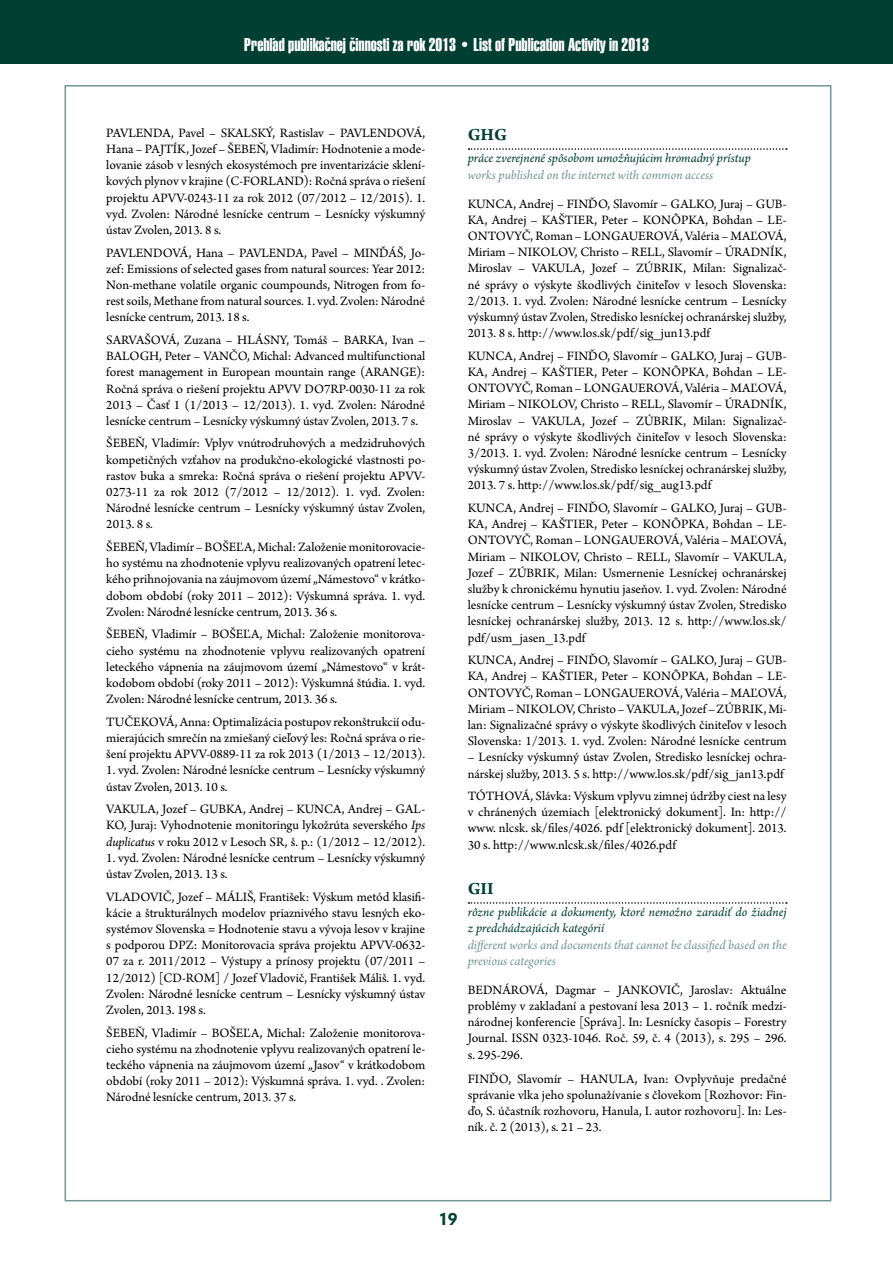
<style>
.page{position:relative;width:893px;height:1263px;background:#fff}
.page>*{position:absolute;margin:0;border:0;box-sizing:border-box;transform-origin:0 0}
.t1{font:18px "Swiss 911 AT Extra Compressed";color:#fff}
.t2{font:700 18px "Arno Pro";color:#003f31}
.t3{font:700 18px "Hypatia Sans Pro";color:#003f31}
.t4{font:13.5px/16.2px "Arno Pro";letter-spacing:-.005em;color:#000;text-align:justify}
.t5{font:italic 13.5px/16.2px "Arno Pro";letter-spacing:-.005em;color:#003f31}
.t6{font:italic 13.5px/16.2px "Arno Pro";letter-spacing:-.005em;color:#739794}
.s1{font-style:italic}
</style>
<div class="page">
<div style="left:0;top:0;width:893px;height:64px;background:#003f31"></div>
<svg style="left:468px;top:148px;width:319px;height:2px"></svg>
<svg style="left:468px;top:902px;width:319px;height:2px"></svg>
<h1 class="t1" style="left:244px;top:35px;width:406px">Prehľad publikačnej činnosti za rok 2013 • List of Publication Activity in 2013</h1>
<p class="t4" style="left:106px;top:125px;width:320px">PAVLENDA, Pavel – SKALSKÝ, Rastislav – PAVLENDOVÁ, Hana – PAJTÍK, Jozef – ŠEBEŇ, Vladimír: Hodnotenie a mode&shy;lovanie zásob v lesných ekosystémoch pre inventarizácie sklení&shy;kových plynov v krajine (C-FORLAND): Ročná správa o riešení projektu APVV-0243-11 za rok 2012 (07/2012 – 12/2015). 1. vyd. Zvolen: Národné lesnícke centrum – Lesnícky výskumný ústav Zvolen, 2013. 8 s.</p>
<p class="t4" style="left:106px;top:245px;width:320px">PAVLENDOVÁ, Hana – PAVLENDA, Pavel – MINĎÁŠ, Jo&shy;zef: Emissions of selected gases from natural sources: Year 2012:<br>Non-methane volatile organic coumpounds, Nitrogen from fo&shy;rest soils, Methane from natural sources. 1. vyd. Zvolen: Národné lesnícke centrum, 2013. 18 s.</p>
<p class="t4" style="left:106px;top:332px;width:321px">SARVAŠOVÁ, Zuzana – HLÁSNY, Tomáš – BARKA, Ivan – BALOGH, Peter – VANČO, Michal: Advanced multifunctional forest management in European mountain range (ARANGE):<br>Ročná správa o riešení projektu APVV DO7RP-0030-11 za rok 2013 – Časť 1 (1/2013 – 12/2013). 1. vyd. Zvolen: Národné lesnícke centrum – Lesnícky výskumný ústav Zvolen, 2013. 7 s.</p>
<p class="t4" style="left:106px;top:436px;width:320px">ŠEBEŇ, Vladimír: Vplyv vnútrodruhových a medzidruhových kompetičných vzťahov na produkčno-ekologické vlastnosti po&shy;rastov buka a smreka: Ročná správa o riešení projektu APVV-0273-11 za rok 2012 (7/2012 – 12/2012). 1. vyd. Zvolen:<br>Národné lesnícke centrum – Lesnícky výskumný ústav Zvolen, 2013. 8 s.</p>
<p class="t4" style="left:106px;top:540px;width:320px">ŠEBEŇ, Vladimír – BOŠEĽA, Michal: Založenie monitorovacie&shy;ho systému na zhodnotenie vplyvu realizovaných opatrení letec&shy;kého prihnojovania na záujmovom území „Námestovo“ v krátko&shy;dobom období (roky 2011 – 2012): Výskumná správa. 1. vyd.<br>Zvolen: Národné lesnícke centrum, 2013. 36 s.</p>
<p class="t4" style="left:106px;top:627px;width:320px">ŠEBEŇ, Vladimír – BOŠEĽA, Michal: Založenie monitorova&shy;cieho systému na zhodnotenie vplyvu realizovaných opatrení leteckého vápnenia na záujmovom území „Námestovo“ v krát&shy;kodobom období (roky 2011 – 2012): Výskumná štúdia. 1. vyd.<br>Zvolen: Národné lesnícke centrum, 2013. 36 s.</p>
<p class="t4" style="left:106px;top:714px;width:320px">TUČEKOVÁ, Anna: Optimalizácia postupov rekonštrukcií odu&shy;mierajúcich smrečín na zmiešaný cieľový les: Ročná správa o rie&shy;šení projektu APVV-0889-11 za rok 2013 (1/2013 – 12/2013).</p>
<p class="t4" style="left:106px;top:763px;width:320px">1. vyd. Zvolen: Národné lesnícke centrum – Lesnícky výskumný ústav Zvolen, 2013. 10 s.</p>
<p class="t4" style="left:106px;top:802px;width:320px">VAKULA, Jozef – GUBKA, Andrej – KUNCA, Andrej – GAL-KO, Juraj: Vyhodnotenie monitoringu lykožrúta severského <span class="s1">Ips duplicatus</span> v roku 2012 v Lesoch SR, š. p.: (1/2012 – 12/2012).</p>
<p class="t4" style="left:106px;top:850px;width:320px">1. vyd. Zvolen: Národné lesnícke centrum – Lesnícky výskumný ústav Zvolen, 2013. 13 s.</p>
<p class="t4" style="left:106px;top:889px;width:320px">VLADOVIČ, Jozef – MÁLIŠ, František: Výskum metód klasifi&shy;kácie a štrukturálnych modelov priaznivého stavu lesných eko&shy;systémov Slovenska = Hodnotenie stavu a vývoja lesov v krajine s podporou DPZ: Monitorovacia správa projektu APVV-0632- 07 za r. 2011/2012 – Výstupy a prínosy projektu (07/2011 – 12/2012) [CD-ROM] / Jozef Vladovič, František Máliš. 1. vyd.<br>Zvolen: Národné lesnícke centrum – Lesnícky výskumný ústav Zvolen, 2013. 198 s.</p>
<p class="t4" style="left:106px;top:1025px;width:320px">ŠEBEŇ, Vladimír – BOŠEĽA, Michal: Založenie monitorova&shy;cieho systému na zhodnotenie vplyvu realizovaných opatrení le&shy;teckého vápnenia na záujmovom území „Jasov“ v krátkodobom období (roky 2011 – 2012): Výskumná správa. 1. vyd. . Zvolen:<br>Národné lesnícke centrum, 2013. 37 s.</p>
<h1 class="t2" style="left:468px;top:124px;width:41px">GHG</h1>
<p class="t5" style="left:468px;top:151px;width:285px">práce zverejnené spôsobom umožňujúcim hromadný prístup</p>
<p class="t6" style="left:468px;top:167px;width:247px">works published on the internet with common access</p>
<p class="t4" style="left:468px;top:196px;width:321px">KUNCA, Andrej – FINĎO, Slavomír – GALKO, Juraj – GUB-KA, Andrej – KAŠTIER, Peter – KONÔPKA, Bohdan – LE-ONTOVYČ, Roman – LONGAUEROVÁ, Valéria – MAĽOVÁ, Miriam – NIKOLOV, Christo – RELL, Slavomír – ÚRADNÍK, Miroslav – VAKULA, Jozef – ZÚBRIK, Milan: Signalizač&shy;né správy o výskyte škodlivých činiteľov v lesoch Slovenska:<br>2/2013. 1. vyd. Zvolen: Národné lesnícke centrum – Lesnícky výskumný ústav Zvolen, Stredisko lesníckej ochranárskej služby, 2013. 8 s. http://www.los.sk/pdf/sig_jun13.pdf</p>
<p class="t4" style="left:468px;top:348px;width:321px">KUNCA, Andrej – FINĎO, Slavomír – GALKO, Juraj – GUB-KA, Andrej – KAŠTIER, Peter – KONÔPKA, Bohdan – LE-ONTOVYČ, Roman – LONGAUEROVÁ, Valéria – MAĽOVÁ, Miriam – NIKOLOV, Christo – RELL, Slavomír – ÚRADNÍK, Miroslav – VAKULA, Jozef – ZÚBRIK, Milan: Signalizač&shy;né správy o výskyte škodlivých činiteľov v lesoch Slovenska:<br>3/2013. 1. vyd. Zvolen: Národné lesnícke centrum – Lesnícky výskumný ústav Zvolen, Stredisko lesníckej ochranárskej služby, 2013. 7 s. http://www.los.sk/pdf/sig_aug13.pdf</p>
<p class="t4" style="left:468px;top:500px;width:320px">KUNCA, Andrej – FINĎO, Slavomír – GALKO, Juraj – GUB-KA, Andrej – KAŠTIER, Peter – KONÔPKA, Bohdan – LE-ONTOVYČ, Roman – LONGAUEROVÁ, Valéria – MAĽOVÁ, Miriam – NIKOLOV, Christo – RELL, Slavomír – VAKULA, Jozef – ZÚBRIK, Milan: Usmernenie Lesníckej ochranárskej služby k chronickému hynutiu jaseňov. 1. vyd. Zvolen: Národné lesnícke centrum – Lesnícky výskumný ústav Zvolen, Stredisko lesníckej ochranárskej služby, 2013. 12 s. http://www.los.sk/ pdf/usm_jasen_13.pdf</p>
<p class="t4" style="left:468px;top:653px;width:320px">KUNCA, Andrej – FINĎO, Slavomír – GALKO, Juraj – GUB-KA, Andrej – KAŠTIER, Peter – KONÔPKA, Bohdan – LE-ONTOVYČ, Roman – LONGAUEROVÁ, Valéria – MAĽOVÁ, Miriam – NIKOLOV, Christo – VAKULA, Jozef – ZÚBRIK, Mi&shy;lan: Signalizačné správy o výskyte škodlivých činiteľov v lesoch Slovenska: 1/2013. 1. vyd. Zvolen: Národné lesnícke centrum</p>
<p class="t4" style="left:468px;top:750px;width:320px">– Lesnícky výskumný ústav Zvolen, Stredisko lesníckej ochra&shy;nárskej služby, 2013. 5 s. http://www.los.sk/pdf/sig_jan13.pdf</p>
<p class="t4" style="left:468px;top:789px;width:321px">TÓTHOVÁ, Slávka: Výskum vplyvu zimnej údržby ciest na lesy v chránených územiach [elektronický dokument]. In: http:// www. nlcsk. sk/files/4026. pdf [elektronický dokument]. 2013.<br>30 s. http://www.nlcsk.sk/files/4026.pdf</p>
<h1 class="t2" style="left:468px;top:878px;width:27px">GII</h1>
<p class="t5" style="left:468px;top:905px;width:320px">rôzne publikácie a dokumenty, ktoré nemožno zaradiť do žiadnej z predchádzajúcich kategórií</p>
<p class="t6" style="left:468px;top:937px;width:320px">different works and documents that cannot be classified based on the previous categories</p>
<p class="t4" style="left:468px;top:982px;width:321px">BEDNÁROVÁ, Dagmar – JANKOVIČ, Jaroslav: Aktuálne problémy v zakladaní a pestovaní lesa 2013 – 1. ročník medzi&shy;národnej konferencie [Správa]. In: Lesnícky časopis – Forestry Journal. ISSN 0323-1046. Roč. 59, č. 4 (2013), s. 295 – 296. s. 295-296.</p>
<p class="t4" style="left:468px;top:1071px;width:320px">FINĎO, Slavomír – HANULA, Ivan: Ovplyvňuje predačné správanie vlka jeho spolunažívanie s človekom [Rozhovor: Fin&shy;ďo, S. účastník rozhovoru, Hanula, I. autor rozhovoru]. In: Les&shy;ník. č. 2 (2013), s. 21 – 23.</p>
<h1 class="t3" style="left:438px;top:1206px;width:21px">19</h1>
</div>
